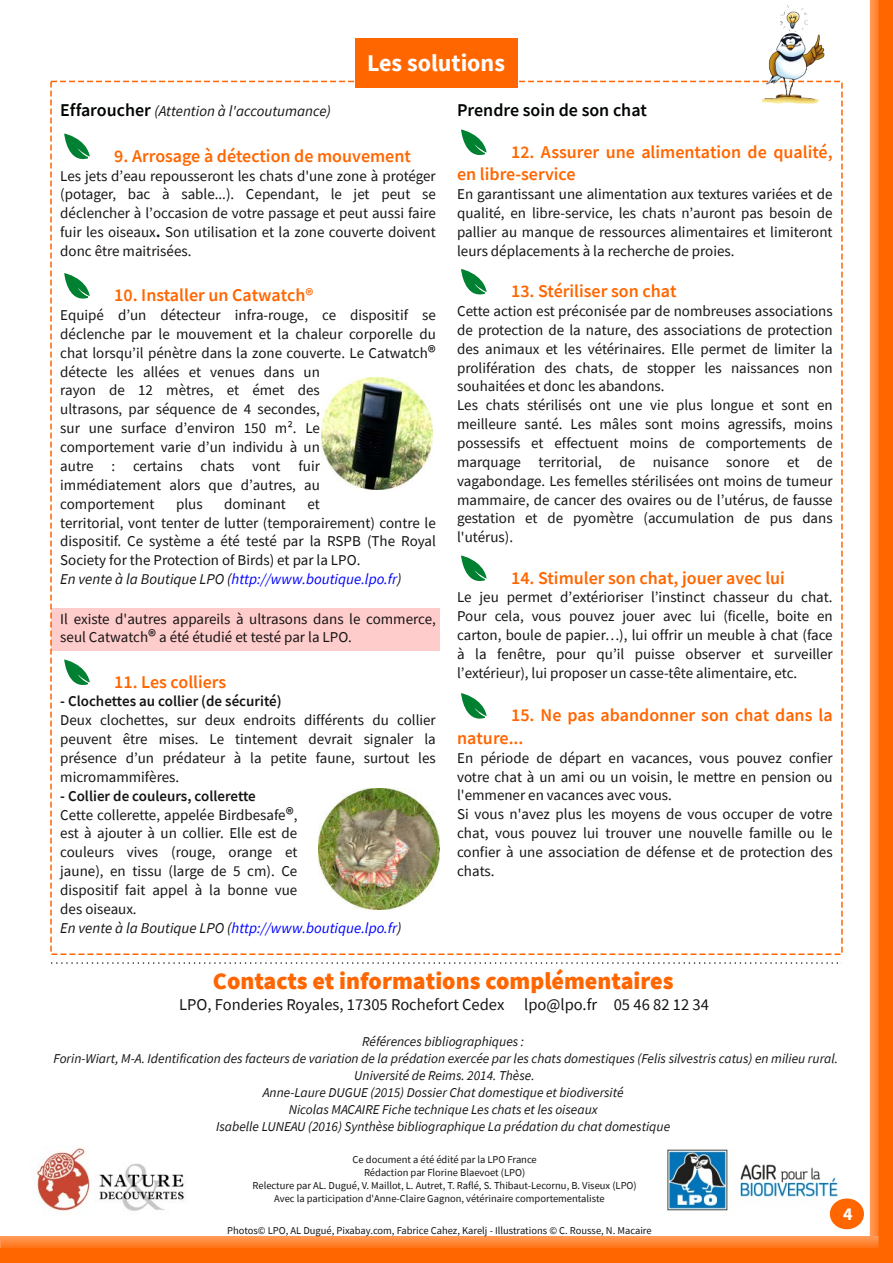
<style>
.page{position:relative;width:893px;height:1263px;background:#fff}
.page>*{position:absolute;margin:0;border:0;box-sizing:border-box;transform-origin:0 0}
.t1{font:900 24px "Source Sans Pro";color:#f60}
.t2{font:700 24px "Source Sans Pro";color:#fff}
.t3{font:600 18px/22.6px "Source Sans Pro";color:#f60}
.t4{font:600 18px "Source Sans Pro";color:#000501}
.t5{font:700 18px "Source Sans Pro";color:#fff}
.t6{font:16.5px "Source Sans Pro";color:#161413}
.t7{font:15px/18.9px "Source Sans Pro";color:#161413}
.t8{font:italic 15px "Source Sans Pro";color:#161413}
.t9{font:600 15px "Source Sans Pro";color:#161413}
.t10{font:italic 13.5px/17px "Source Sans Pro";color:#161413;text-align:center}
.t11{font:10.5px "Source Sans Pro";color:#161413}
.s1{font-weight:600;font-style:normal;font-size:18px;color:#000501}
.s2{font-weight:600;font-size:18px}
.s3{font-style:italic}
.s4{font-style:italic;color:#00f}
.s5{font-weight:600}
</style>
<div class="page">
<div style="left:51px;top:608px;width:389px;height:42px;background:#fcc"></div>
<svg style="left:64px;top:133px;width:26px;height:27px"></svg>
<svg style="left:64px;top:273px;width:26px;height:26px"></svg>
<svg style="left:64px;top:659px;width:26px;height:26px"></svg>
<svg style="left:461px;top:129px;width:26px;height:26px"></svg>
<svg style="left:461px;top:269px;width:26px;height:26px"></svg>
<svg style="left:461px;top:555px;width:26px;height:26px"></svg>
<svg style="left:461px;top:693px;width:26px;height:26px"></svg>
<svg style="left:3px;top:1239px;width:867px;height:9px;background:#ff822f"></svg>
<div style="left:0;top:1236px;width:893px;height:15px;border:2px solid #f95"></div>
<div style="left:0;top:1249px;width:893px;height:13px;background:#f60"></div>
<div style="left:0;top:1248px;width:893px;height:15px;border:2px solid #f60"></div>
<svg style="left:870px;top:0;width:23px;height:1263px;background:#ff7417"></svg>
<div style="left:355px;top:38px;width:163px;height:50px;background:#f60"></div>
<img style="left:321px;top:377px;width:111px;height:112px">
<img style="left:319px;top:788px;width:121px;height:121px">
<img style="left:667px;top:1149px;width:171px;height:74px">
<img style="left:37px;top:1147px;width:148px;height:67px">
<div style="left:831px;top:1199px;width:32px;height:29px;background:#f60;border-radius:50%"></div>
<div style="left:830px;top:1198px;width:34px;height:31px;border:2px solid #f60;border-radius:50%"></div>
<img style="left:759px;top:5px;width:68px;height:99px">
<svg style="left:51px;top:962px;width:791px;height:2px"></svg>
<h1 class="t2" style="left:367px;top:46px;width:139px">Les solutions</h1>
<p class="t8" style="left:60px;top:102px;width:272px"><span class="s1">Effaroucher</span> (Attention à l'accoutumance)</p>
<p class="t3" style="left:114px;top:144px;width:298px">9. Arrosage à détection de mouvement</p>
<p class="t7" style="left:60px;top:166px;width:377px;text-align:justify">Les jets d’eau repousseront les chats d'une zone à protéger (potager, bac à sable...). Cependant, le jet peut se déclencher à l’occasion de votre passage et peut aussi faire fuir les oiseaux<span class="s2">.</span> Son utilisation et la zone couverte doivent donc être maitrisées.</p>
<p class="t3" style="left:114px;top:284px;width:201px">10. Installer un Catwatch®</p>
<p class="t7" style="left:60px;top:306px;width:377px">Equipé d’un détecteur infra-rouge, ce dispositif se déclenche par le mouvement et la chaleur corporelle du chat lorsqu’il pénètre dans la zone couverte. Le Catwatch<span class="s2">® </span>détecte les allées et venues dans un<br>rayon de 12 mètres, et émet des<br>ultrasons, par séquence de 4 secondes,<br>sur une surface d’environ 150 m². Le<br>comportement varie d’un individu à un<br>autre : certains chats vont fuir<br>immédiatement alors que d’autres, au<br>comportement</p>
<p class="t7" style="left:176px;top:494px;width:28px">plus</p>
<p class="t7" style="left:224px;top:494px;width:63px">dominant</p>
<p class="t7" style="left:60px;top:494px;width:377px;text-indent:247px">et<br>territorial, vont tenter de lutter (temporairement) contre le dispositif. Ce système a été testé par la RSPB (The Royal Society for the Protection of Birds) et par la LPO.<br><span class="s3">En vente à la Boutique LPO (</span><span class="s4">http://www.boutique.lpo.fr</span><span class="s3">)</span></p>
<p class="t7" style="left:60px;top:609px;width:377px">Il existe d'autres appareils à ultrasons dans le commerce, seul Catwatch<span class="s2">®</span> a été étudié et testé par la LPO.</p>
<p class="t3" style="left:114px;top:670px;width:114px">11. Les colliers</p>
<p class="t9" style="left:60px;top:692px;width:223px">- Clochettes au collier (de sécurité)</p>
<p class="t7" style="left:60px;top:711px;width:377px;text-align:justify">Deux clochettes, sur deux endroits différents du collier peuvent être mises. Le tintement devrait signaler la présence d’un prédateur à la petite faune, surtout les micromammifères.</p>
<p class="t7" style="left:60px;top:786px;width:343px"><span class="s5">- Collier de couleurs, collerette<br></span>Cette collerette, appelée Birdbesafe<span class="s2">®</span>,<br>est à ajouter à un collier. Elle est de<br>couleurs vives (rouge, orange et<br>jaune), en tissu (large de 5 cm). Ce<br>dispositif fait appel à la bonne vue<br>des oiseaux.<br><span class="s3">En vente à la Boutique LPO (</span><span class="s4">http://www.boutique.lpo.fr</span><span class="s3">)</span></p>
<p class="t4" style="left:457px;top:98px;width:192px">Prendre soin de son chat</p>
<p class="t3" style="left:457px;top:140px;width:377px;text-indent:54px">12. Assurer une alimentation de qualité, en libre-service</p>
<p class="t7" style="left:457px;top:185px;width:377px;text-align:justify">En garantissant une alimentation aux textures variées et de qualité, en libre-service, les chats n’auront pas besoin de pallier au manque de ressources alimentaires et limiteront leurs déplacements à la recherche de proies.</p>
<p class="t3" style="left:511px;top:280px;width:167px">13. Stériliser son chat</p>
<p class="t7" style="left:457px;top:301px;width:377px">Cette action est préconisée par de nombreuses associations de protection de la nature, des associations de protection des animaux et les vétérinaires. Elle permet de limiter la prolifération des chats, de stopper les naissances non souhaitées et donc les abandons.<br>Les chats stérilisés ont une vie plus longue et sont en meilleure santé. Les mâles sont moins agressifs, moins possessifs et effectuent moins de comportements de marquage territorial, de nuisance sonore et de vagabondage. Les femelles stérilisées ont moins de tumeur mammaire, de cancer des ovaires ou de l’utérus, de fausse gestation et de pyomètre (accumulation de pus dans l'utérus).</p>
<p class="t3" style="left:511px;top:566px;width:275px">14. Stimuler son chat, jouer avec lui</p>
<p class="t7" style="left:457px;top:588px;width:377px;text-align:justify">Le jeu permet d’extérioriser l’instinct chasseur du chat.<br>Pour cela, vous pouvez jouer avec lui (ficelle, boite en carton, boule de papier…), lui offrir un meuble à chat (face à la fenêtre, pour qu’il puisse observer et surveiller l’extérieur), lui proposer un casse-tête alimentaire, etc.</p>
<p class="t3" style="left:457px;top:704px;width:377px;text-indent:54px">15. Ne pas abandonner son chat dans la nature...</p>
<p class="t7" style="left:457px;top:748px;width:377px">En période de départ en vacances, vous pouvez confier votre chat à un ami ou un voisin, le mettre en pension ou l'emmener en vacances avec vous.<br>Si vous n'avez plus les moyens de vous occuper de votre chat, vous pouvez lui trouver une nouvelle famille ou le confier à une association de défense et de protection des chats.</p>
<h1 class="t1" style="left:213px;top:964px;width:462px">Contacts et informations complémentaires</h1>
<p class="t6" style="left:179px;top:994px;width:531px">LPO, Fonderies Royales, 17305 Rochefort Cedex lpo@lpo.fr 05 46 82 12 34</p>
<p class="t10" style="left:53px;top:1032px;width:786px">Références bibliographiques :<br>Forin-Wiart, M-A. Identification des facteurs de variation de la prédation exercée par les chats domestiques (Felis silvestris catus) en milieu rural.<br>Université de Reims. 2014. Thèse.<br>Anne-Laure DUGUE (2015) Dossier Chat domestique et biodiversité<br>Nicolas MACAIRE Fiche technique Les chats et les oiseaux<br>Isabelle LUNEAU (2016) Synthèse bibliographique La prédation du chat domestique</p>
<p class="t11" style="left:353px;top:1152px;width:186px">Ce document a été édité par la LPO France</p>
<p class="t11" style="left:364px;top:1166px;width:163px">Rédaction par Florine Blaevoet (LPO)</p>
<p class="t11" style="left:253px;top:1179px;width:386px">Relecture par AL. Dugué, V. Maillot, L. Autret, T. Raflé, S. Thibaut-Lecornu, B. Viseux (LPO)</p>
<p class="t11" style="left:274px;top:1192px;width:332px">Avec la participation d'Anne-Claire Gagnon, vétérinaire comportementaliste</p>
<p class="t11" style="left:227px;top:1224px;width:426px">Photos© LPO, AL Dugué, Pixabay.com, Fabrice Cahez, Karelj - Illustrations © C. Rousse, N. Macaire</p>
<p class="t5" style="left:843px;top:1202px;width:11px">4</p>
</div>
